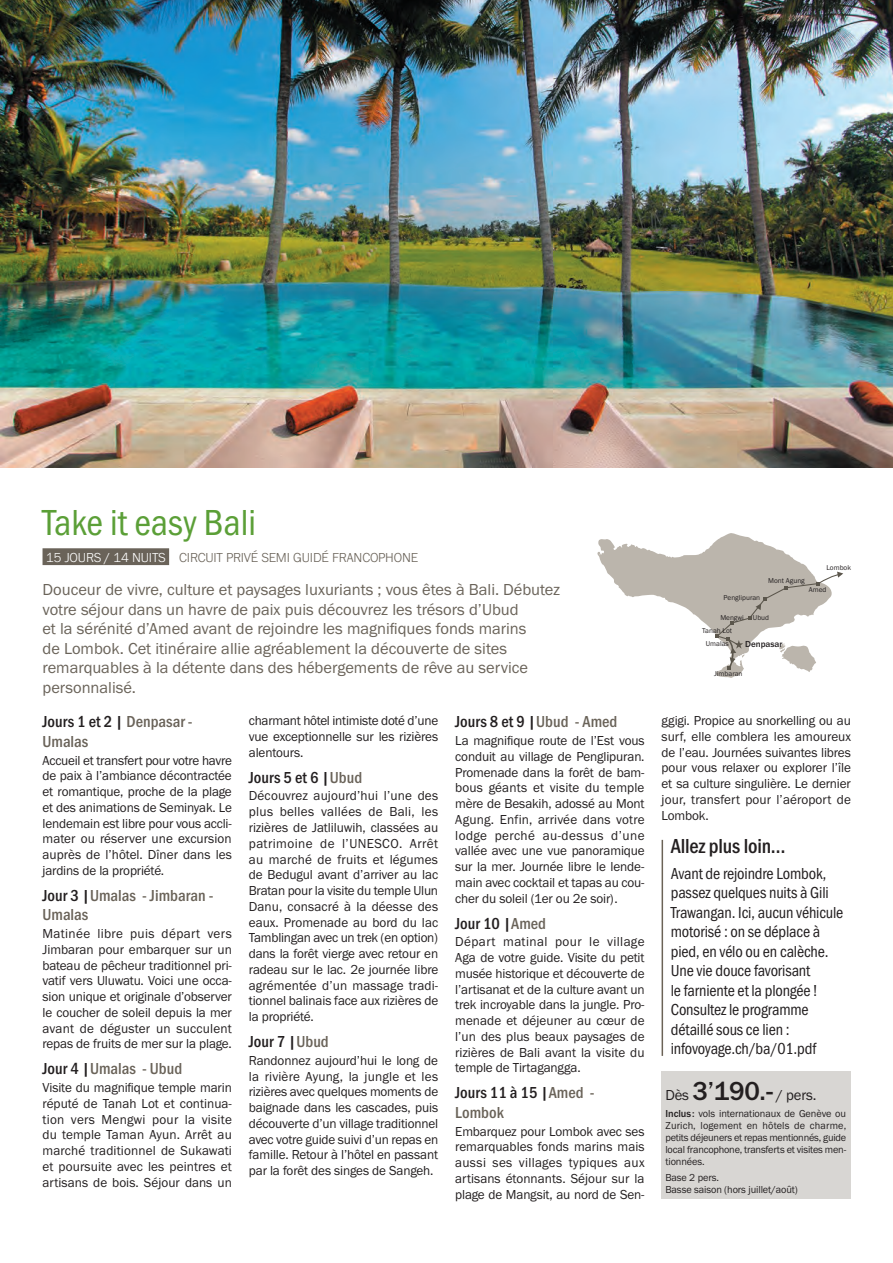
<style>
.page{position:relative;width:893px;height:1263px;background:#fff}
.page>*{position:absolute;margin:0;border:0;box-sizing:border-box;transform-origin:0 0}
.t1{font:37.5px "Franklin Gothic URW Cond";color:#5b9f37}
.t2{font:500 21px "Franklin Gothic URW Cond";letter-spacing:-.01em;color:#231f20}
.t3{font:16.5px/19.5px "Franklin Gothic URW Boo";color:#6a6359}
.t4{font:16.5px/19.5px "Franklin Gothic URW Cond";letter-spacing:-.01em;color:#231f20}
.t5{font:500 16.5px/19.5px "Franklin Gothic URW Cond";color:#231f20}
.t6{font:500 16.5px/19.5px "Franklin Gothic URW Cond";color:#6a6359}
.t7{font:15px "Franklin Gothic URW Boo";letter-spacing:-.01em;color:#231f20}
.t8{font:13.5px/15.8px "Franklin Gothic URW Boo";letter-spacing:-.01em;color:#231f20;text-align:justify}
.t9{font:300 13.5px "Franklin Gothic URW";letter-spacing:-.01em;color:#6a6359}
.t10{font:10.5px/12px "Franklin Gothic URW Boo";letter-spacing:-.01em;color:#231f20;text-align:justify}
.t11{font:500 9px "Franklin Gothic URW";color:#231f20}
.t12{font:7.35px "Franklin Gothic URW Boo";color:#231f20}
.s1{color:#fff}
.s2{color:#231f20}
.s3{color:#6a6359}
.s4{font-family:"Franklin Gothic URW";font-weight:500;font-size:27px}
.s5{font-family:"Franklin Gothic URW";font-weight:500}
</style>
<div class="page">
<div style="left:43px;top:548px;width:126px;height:17px;background:#6a6359"></div>
<img style="left:1px;top:0;width:892px;height:468px">
<img style="left:0;top:0;width:1px;height:468px">
<svg style="left:597px;top:533px;width:246px;height:145px"></svg>
<hr style="left:662px;top:840px;width:1px;height:216px;background:#6b6357">
<div style="left:661px;top:1071px;width:189px;height:128px;background:#d8d6d3"></div>
<h1 class="t1" style="left:43px;top:496px;width:215px">Take it easy Bali</h1>
<p class="t9" style="left:46px;top:549px;width:374px"><span class="s1">15 JOURS / 14 NUITS</span> CIRCUIT PRIVÉ SEMI GUIDÉ FRANCOPHONE</p>
<p class="t3" style="left:43px;top:579px;width:519px">Douceur de vivre, culture et paysages luxuriants ; vous êtes à Bali. Débutez votre séjour dans un havre de paix puis découvrez les trésors d’Ubud<br>et la sérénité d’Amed avant de rejoindre les magnifiques fonds marins<br>de Lombok. Cet itinéraire allie agréablement la découverte de sites remarquables à la détente dans des hébergements de rêve au service personnalisé.</p>
<p class="t6" style="left:43px;top:711px;width:152px"><span class="s2">Jours 1 et 2 |</span> Denpasar -<br>Umalas</p>
<p class="t8" style="left:43px;top:752px;width:191px">Accueil et transfert pour votre havre de paix à l’ambiance décontractée et romantique, proche de la plage et des animations de Seminyak. Le lendemain est libre pour vous accli&shy;mater ou réserver une excursion auprès de l’hôtel. Dîner dans les jardins de la propriété.</p>
<p class="t6" style="left:43px;top:884px;width:172px"><span class="s2">Jour 3 |</span>Umalas - Jimbaran -<br>Umalas</p>
<p class="t8" style="left:43px;top:925px;width:191px">Matinée libre puis départ vers Jimbaran pour embarquer sur un bateau de pêcheur traditionnel pri&shy;vatif vers Uluwatu. Voici une occa&shy;sion unique et originale d’observer le coucher de soleil depuis la mer avant de déguster un succulent repas de fruits de mer sur la plage.</p>
<p class="t6" style="left:43px;top:1058px;width:141px"><span class="s2">Jour 4 |</span>Umalas - Ubud</p>
<p class="t8" style="left:43px;top:1079px;width:191px">Visite du magnifique temple marin réputé de Tanah Lot et continua&shy;tion vers Mengwi pour la visite du temple Taman Ayun. Arrêt au marché traditionnel de Sukawati et poursuite avec les peintres et artisans de bois. Séjour dans un</p>
<p class="t8" style="left:249px;top:713px;width:191px">charmant hôtel intimiste doté d’une vue exceptionnelle sur les rizières alentours.</p>
<p class="t5" style="left:249px;top:766px;width:115px">Jours 5 et 6 |<span class="s3">Ubud</span></p>
<p class="t8" style="left:249px;top:788px;width:191px">Découvrez aujourd’hui l’une des plus belles vallées de Bali, les rizières de Jatliluwih, classées au patrimoine de l’UNESCO. Arrêt au marché de fruits et légumes de Bedugul avant d’arriver au lac Bratan pour la visite du temple Ulun Danu, consacré à la déesse des eaux. Promenade au bord du lac Tamblingan avec un trek (en option) dans la forêt vierge avec retour en radeau sur le lac. 2e journée libre agrémentée d’un massage tradi&shy;tionnel balinais face aux rizières de la propriété.</p>
<p class="t5" style="left:249px;top:1030px;width:81px">Jour 7 |<span class="s3">Ubud</span></p>
<p class="t8" style="left:249px;top:1052px;width:191px">Randonnez aujourd’hui le long de la rivière Ayung, la jungle et les rizières avec quelques moments de baignade dans les cascades, puis découverte d’un village traditionnel avec votre guide suivi d’un repas en famille. Retour à l’hôtel en passant par la forêt des singes de Sangeh.</p>
<p class="t5" style="left:455px;top:711px;width:164px">Jours 8 et 9 |<span class="s3">Ubud - Amed</span></p>
<p class="t8" style="left:455px;top:732px;width:191px">La magnifique route de l’Est vous conduit au village de Penglipuran.<br>Promenade dans la forêt de bam&shy;bous géants et visite du temple mère de Besakih, adossé au Mont Agung. Enfin, arrivée dans votre lodge perché au-dessus d’une vallée avec une vue panoramique sur la mer. Journée libre le lende&shy;main avec cocktail et tapas au cou&shy;cher du soleil (1er ou 2e soir).</p>
<p class="t5" style="left:455px;top:912px;width:92px">Jour 10 |<span class="s3">Amed</span></p>
<p class="t8" style="left:455px;top:934px;width:191px">Départ matinal pour le village Aga de votre guide. Visite du petit musée historique et découverte de l’artisanat et de la culture avant un trek incroyable dans la jungle. Pro&shy;menade et déjeuner au cœur de l’un des plus beaux paysages de rizières de Bali avant la visite du temple de Tirtagangga.</p>
<p class="t5" style="left:455px;top:1082px;width:141px">Jours 11 à 15 |<span class="s3">Amed -<br>Lombok</span></p>
<p class="t8" style="left:455px;top:1123px;width:191px">Embarquez pour Lombok avec ses remarquables fonds marins mais aussi ses villages typiques aux artisans étonnants. Séjour sur la plage de Mangsit, au nord de Sen-</p>
<p class="t12" style="left:826px;top:562px;width:26px">Lombok</p>
<p class="t12" style="left:724px;top:593px;width:38px">Penglipuran</p>
<p class="t12" style="left:768px;top:576px;width:38px">Mont Agung</p>
<p class="t12" style="left:809px;top:584px;width:19px">Amed</p>
<p class="t12" style="left:720px;top:613px;width:25px">Mengwi</p>
<p class="t12" style="left:702px;top:626px;width:31px">Tanah Lot</p>
<p class="t12" style="left:753px;top:613px;width:18px">Ubud</p>
<p class="t11" style="left:745px;top:639px;width:39px">Denpasar</p>
<p class="t12" style="left:706px;top:639px;width:25px">Umalas</p>
<p class="t12" style="left:714px;top:669px;width:30px">Jimbaran</p>
<p class="t8" style="left:662px;top:713px;width:191px">ggigi. Propice au snorkelling ou au surf, elle comblera les amoureux de l’eau. Journées suivantes libres pour vous relaxer ou explorer l’île et sa culture singulière. Le dernier jour, transfert pour l’aéroport de Lombok.</p>
<h2 class="t2" style="left:671px;top:831px;width:116px">Allez plus loin…</h2>
<p class="t4" style="left:671px;top:862px;width:174px">Avant de rejoindre Lombok, passez quelques nuits à Gili<br>Trawangan. Ici, aucun véhicule motorisé : on se déplace à pied, en vélo ou en calèche.<br>Une vie douce favorisant<br>le farniente et la plongée!<br>Consultez le programme détaillé sous ce lien : infovoyage.ch/ba/01.pdf</p>
<p class="t7" style="left:665px;top:1086px;width:153px">Dès <span class="s4">3’190.-</span> / pers.</p>
<p class="t10" style="left:665px;top:1107px;width:182px"><span class="s5">Inclus :</span> vols internationaux de Genève ou Zurich, logement en hôtels de charme, petits déjeuners et repas mentionnés, guide local francophone, transferts et visites men&shy;tionnées.</p>
<p class="t10" style="left:665px;top:1171px;width:134px">Base 2 pers.<br>Basse saison (hors juillet/août)</p>
</div>
